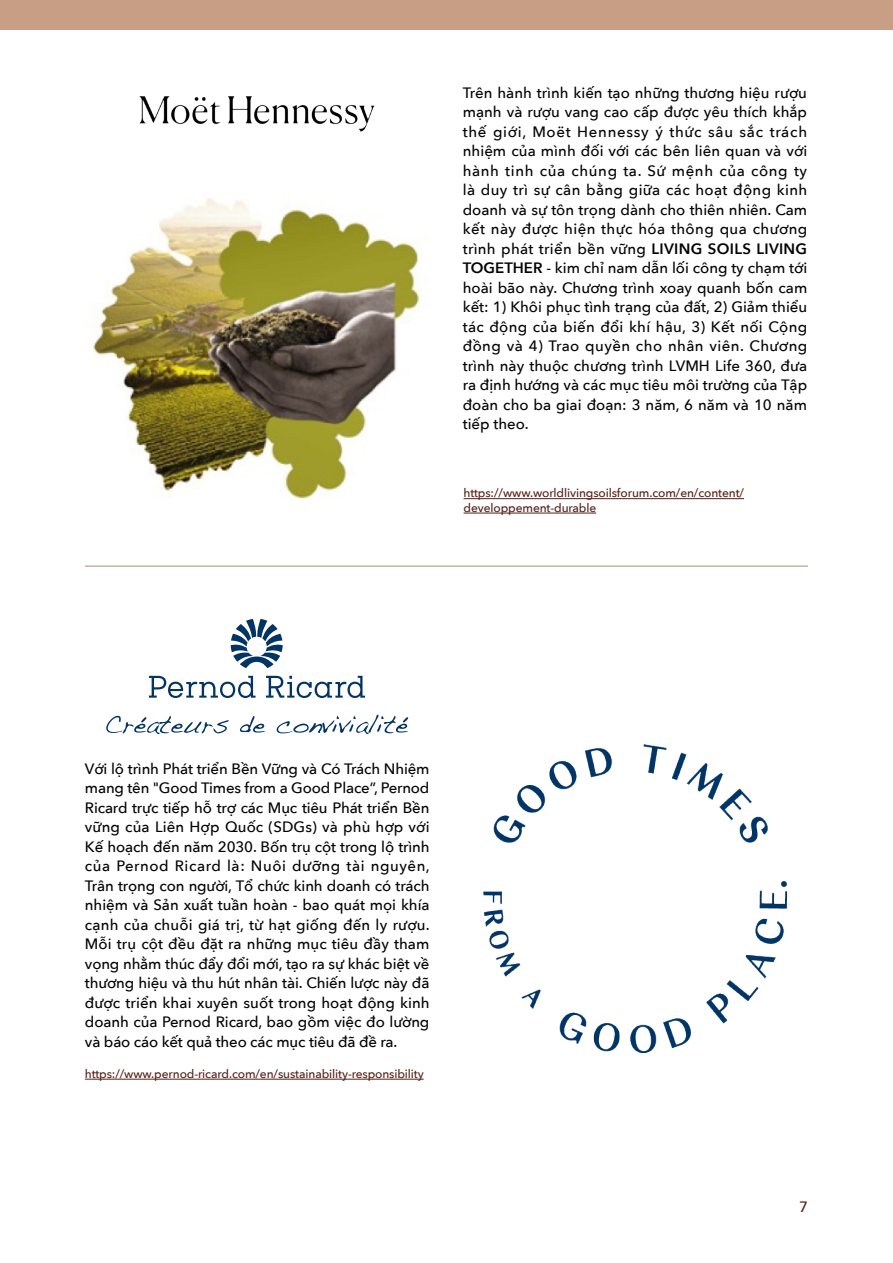
<style>
.page{position:relative;width:893px;height:1263px;background:#fff}
.page>*{position:absolute;margin:0;border:0;box-sizing:border-box;transform-origin:0 0}
.t1{font:500 15px/19.5px "Avenir Next";letter-spacing:-.005em;color:#030303;text-align:justify}
.t2{font:500 15px "Avenir Next";color:#542016}
.t3{font:500 12px/14.4px "Avenir Next";letter-spacing:-.01em;color:#542016}
.s1{font-weight:600}
.s2{color:#000}
</style>
<div class="page">
<hr style="left:464px;top:498px;width:280px;height:1px;background:#542016">
<hr style="left:464px;top:513px;width:132px;height:1px;background:#542016">
<img style="left:139px;top:96px;width:236px;height:36px">
<img style="left:92px;top:198px;width:333px;height:302px">
<hr style="left:85px;top:1079px;width:339px;height:1px;background:#542016">
<hr style="left:85px;top:566px;width:723px;height:1px;background:#a78d79">
<img style="left:483px;top:744px;width:305px;height:309px">
<div style="left:0;top:0;width:893px;height:30px;background:#c89e85"></div>
<svg style="left:231px;top:619px;width:52px;height:49px"></svg>
<svg style="left:149px;top:676px;width:107px;height:22px"></svg>
<svg style="left:266px;top:676px;width:99px;height:22px"></svg>
<svg style="left:106px;top:716px;width:123px;height:18px"></svg>
<svg style="left:240px;top:716px;width:25px;height:16px"></svg>
<svg style="left:277px;top:715px;width:131px;height:19px"></svg>
<p class="t1" style="left:463px;top:82px;width:346px">Trên hành trình kiến tạo những thương hiệu rượu mạnh và rượu vang cao cấp được yêu thích khắp thế giới, Moët Hennessy ý thức sâu sắc trách nhiệm của mình đối với các bên liên quan và với hành tinh của chúng ta. Sứ mệnh của công ty là duy trì sự cân bằng giữa các hoạt động kinh doanh và sự tôn trọng dành cho thiên nhiên. Cam kết này được hiện thực hóa thông qua chương trình phát triển bền vững <span class="s1">LIVING SOILS LIVING TOGETHER</span> - kim chỉ nam dẫn lối công ty chạm tới hoài bão này. Chương trình xoay quanh bốn cam kết: 1) Khôi phục tình trạng của đất, 2) Giảm thiểu tác động của biến đổi khí hậu, 3) Kết nối Cộng đồng và 4) Trao quyền cho nhân viên. Chương trình này thuộc chương trình LVMH Life 360, đưa ra định hướng và các mục tiêu môi trường của Tập đoàn cho ba giai đoạn: 3 năm, 6 năm và 10 năm tiếp theo.</p>
<p class="t3" style="left:464px;top:485px;width:282px">https://www.worldlivingsoilsforum.com/en/content/ developpement-durable</p>
<p class="t1" style="left:85px;top:758px;width:346px">Với lộ trình Phát triển Bền Vững và Có Trách Nhiệm mang tên "Good Times from a Good Place”, Pernod Ricard trực tiếp hỗ trợ các Mục tiêu Phát triển Bền vững của Liên <span class="s2">Hợp</span> Quốc (SDGs) và phù hợp với Kế hoạch đến năm 2030. Bốn trụ cột trong lộ trình của Pernod Ricard là: Nuôi dưỡng tài nguyên, Trân trọng con người, Tổ chức kinh doanh có trách nhiệm và Sản xuất tuần hoàn - bao quát mọi khía cạnh của chuỗi giá trị, từ hạt giống đến ly rượu.<br>Mỗi trụ cột đều đặt ra những mục tiêu đầy tham vọng nhằm thúc đẩy đổi mới, tạo ra sự khác biệt về thương hiệu và thu hút nhân tài. Chiến lược này đã được triển khai xuyên suốt trong hoạt động kinh doanh của Pernod Ricard, bao gồm việc đo lường và báo cáo kết quả theo các mục tiêu đã đề ra.</p>
<p class="t3" style="left:85px;top:1066px;width:340px">https://www.pernod-ricard.com/en/sustainability-responsibility</p>
<p class="t2" style="left:799px;top:1194px;width:10px">7</p>
</div>
